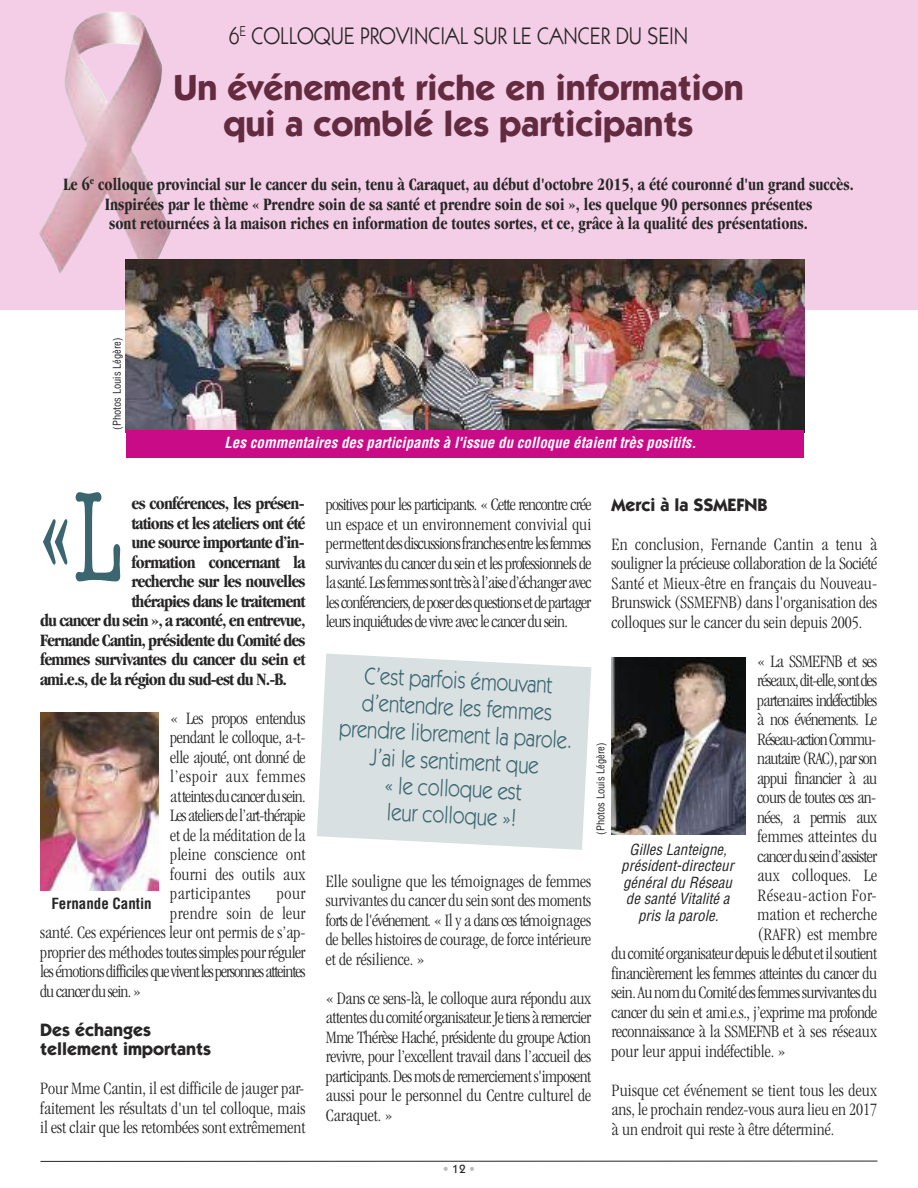
<style>
.page{position:relative;width:918px;height:1188px;background:#fff}
.page>*{position:absolute;margin:0;border:0;box-sizing:border-box;transform-origin:0 0}
.t1{font:condensed 127.5px "American Typewriter";color:#3b656f;scale:.75 1}
.t2{font:700 36px/36px "Itc Kabel";color:#632b3f;text-align:center}
.t3{font:24px/27px "Itc Kabel";color:#3b656f;text-align:center;scale:.85 1}
.t4{font:24px "Itc Kabel";color:#272526;scale:.9 1}
.t5{font:300 condensed 18px/19.5px "Garamond";letter-spacing:-.01em;color:#272526;text-align:justify}
.t6{font:700 condensed 18px/19.5px "Garamond";color:#272526;text-align:center;scale:.9 1}
.t7{font:700 condensed 18px "Garamond";letter-spacing:-.05em;color:#272526}
.t8{font:300 condensed 18px "Garamond";letter-spacing:-.03em;color:#272526}
.t9{font:300 condensed 18px "Garamond";letter-spacing:-.045em;color:#272526}
.t10{font:300 condensed 18px "Garamond";letter-spacing:-.035em;color:#272526}
.t11{font:300 condensed 18px "Garamond";letter-spacing:.01em;color:#272526}
.t12{font:700 condensed 18px "Garamond";letter-spacing:-.04em;color:#272526}
.t13{font:700 18px/19.5px "Itc Kabel";color:#272526}
.t14{font:700 condensed 18px "Garamond";letter-spacing:-.045em;color:#272526}
.t15{font:300 condensed 18px "Garamond";letter-spacing:-.04em;color:#272526}
.t16{font:300 condensed 18px "Garamond";letter-spacing:-.055em;color:#272526}
.t17{font:300 condensed 18px "Garamond";letter-spacing:.035em;color:#272526}
.t18{font:italic condensed 15px/16.5px "Helvetica";color:#272526;text-align:center}
.t19{font:italic 700 condensed 15px "Helvetica";color:#fff}
.t20{font:700 condensed 15px "Helvetica";color:#272526}
.t21{font:500 12px "Itc Kabel";color:#bebebe}
.t22{font:condensed 10.5px "Helvetica";color:#272526}
.s1{color:#272526}
</style>
<div class="page">
<hr style="left:40px;top:1161px;width:837px;height:1px;background:#272526">
<div style="left:0;top:0;width:918px;height:310px;background:#f4cee7"></div>
<img style="left:39px;top:11px;width:132px;height:268px">
<img style="left:40px;top:713px;width:118px;height:178px">
<img style="left:612px;top:657px;width:133px;height:178px">
<img style="left:126px;top:259px;width:678px;height:171px">
<div style="left:126px;top:430px;width:678px;height:27px;background:#c90b88"></div>
<svg style="left:317px;top:654px;width:274px;height:196px;background:#dbe2e4"></svg>
<h3 class="t4" style="left:229px;top:27px;width:512px">6<sup>E</sup> COLLOQUE PROVINCIAL SUR LE CANCER DU SEIN</h3>
<h2 class="t2" style="left:173px;top:72px;width:572px">Un événement riche en information qui a comblé les participants</h2>
<p class="t6" style="left:63px;top:176px;width:880px">Le 6<sup>e</sup> colloque provincial sur le cancer du sein, tenu à Caraquet, au début d'octobre 2015, a été couronné d'un grand succès.<br>Inspirées par le thème « Prendre soin de sa santé et prendre soin de soi », les quelque 90 personnes présentes<br>sont retournées à la maison riches en information de toutes sortes, et ce, grâce à la qualité des présentations.</p>
<p class="t22" style="left:111px;top:430px;width:94px;rotate:-90deg">(Photos Louis Légère)</p>
<p class="t19" style="left:224px;top:434px;width:474px">Les commentaires des participants à l'issue du colloque étaient très positifs.</p>
<h1 class="t1" style="left:40px;top:490px;width:112px">«L</h1>
<p class="t14" style="left:132px;top:496px;width:175px">es conférences, les présen-</p>
<p class="t7" style="left:132px;top:516px;width:176px">tations et les ateliers ont été</p>
<p class="t7" style="left:132px;top:535px;width:175px">une source importante d’in-</p>
<p class="t12" style="left:132px;top:555px;width:176px">formation concernant la</p>
<p class="t7" style="left:132px;top:574px;width:176px">recherche sur les nouvelles</p>
<p class="t7" style="left:132px;top:594px;width:176px">thérapies dans le traitement</p>
<p class="t7" style="left:40px;top:613px;width:267px">du cancer du sein », a raconté, en entrevue,</p>
<p class="t7" style="left:40px;top:633px;width:267px">Fernande Cantin, présidente du Comité des</p>
<p class="t12" style="left:40px;top:652px;width:267px">femmes survivantes du cancer du sein et</p>
<p class="t7" style="left:40px;top:672px;width:248px">ami.e.s, de la région du sud-est du N.-B.</p>
<p class="t5" style="left:170px;top:709px;width:137px">« Les propos entendus pendant le colloque, a-t&shy;elle ajouté, ont donné de l’espoir aux femmes atteintesducancerdusein.<br>Lesateliersdel’art-thérapie et de la méditation de la pleine conscience ont fourni des outils aux participantes</p>
<p class="t5" style="left:277px;top:885px;width:30px">pour</p>
<p class="t11" style="left:170px;top:906px;width:137px">prendre soin de leur</p>
<p class="t5" style="left:40px;top:924px;width:267px">santé. Ces expériences leur ont permis de s’ap-</p>
<p class="t8" style="left:40px;top:945px;width:267px">proprier des méthodes toutessimplespourréguler</p>
<p class="t9" style="left:40px;top:964px;width:267px">lesémotionsdifficilesqueviventlespersonnesatteintes</p>
<p class="t9" style="left:40px;top:984px;width:103px">ducancerdusein.»</p>
<p class="t13" style="left:40px;top:1021px;width:173px">Des échanges tellement importants</p>
<p class="t5" style="left:40px;top:1080px;width:267px">Pour Mme Cantin, il est difficile de jauger par&shy;faitement les résultats d'un tel colloque, mais il est clair que les retombées sont extrêmement</p>
<p class="t20" style="left:51px;top:896px;width:102px">Fernande Cantin</p>
<p class="t5" style="left:326px;top:496px;width:267px">positives pour les participants. « Cette rencontre crée un espace et un environnement convivial qui permettentdesdiscussionsfranchesentrelesfemmes survivantes du cancer du sein et les professionnels de lasanté.Lesfemmessonttrèsàl’aised’échangeravec lesconférenciers,deposerdesquestionsetdepartager leursinquiétudesdevivreaveclecancerdu sein.</p>
<p class="t13" style="left:612px;top:496px;width:158px">Merci à la SSMEFNB</p>
<p class="t5" style="left:612px;top:536px;width:267px">En conclusion, Fernande Cantin a tenu à souligner la précieuse collaboration de la Société Santé et Mieux-être en français du Nouveau-Brunswick (SSMEFNB) dans l'organisation des colloques sur le cancer du sein depuis 2005.</p>
<p class="t10" style="left:757px;top:654px;width:121px">« La SSMEFNB et ses</p>
<p class="t9" style="left:757px;top:674px;width:121px">réseaux,dit-elle,sontdes</p>
<p class="t9" style="left:757px;top:693px;width:121px">partenaires indéfectibles</p>
<p class="t10" style="left:757px;top:713px;width:121px">à nos événements. Le</p>
<p class="t16" style="left:757px;top:732px;width:120px">Réseau-actionCommu-</p>
<p class="t9" style="left:757px;top:752px;width:121px">nautaire(RAC),parson</p>
<p class="t10" style="left:757px;top:771px;width:121px">appui financier à au</p>
<p class="t10" style="left:757px;top:791px;width:120px">cours de toutes ces an-</p>
<p class="t10" style="left:757px;top:810px;width:121px">nées, a permis aux</p>
<p class="t11" style="left:757px;top:830px;width:121px">femmes atteintes du</p>
<p class="t15" style="left:757px;top:849px;width:121px">cancerduseind’assister</p>
<p class="t11" style="left:757px;top:869px;width:121px">aux colloques. Le</p>
<p class="t17" style="left:757px;top:888px;width:121px">Réseau-action For-</p>
<p class="t11" style="left:757px;top:908px;width:121px">mation et recherche</p>
<p class="t11" style="left:757px;top:927px;width:121px">(RAFR) est membre</p>
<p class="t8" style="left:612px;top:947px;width:267px">ducomitéorganisateurdepuisledébutetilsoutient</p>
<p class="t8" style="left:612px;top:966px;width:267px">financièrement les femmes atteintes du cancer du</p>
<p class="t8" style="left:612px;top:986px;width:267px">sein.AunomduComitédesfemmessurvivantesdu</p>
<p class="t5" style="left:612px;top:1004px;width:267px">cancer du sein et ami.e.s., j’exprime ma profonde</p>
<p class="t5" style="left:612px;top:1023px;width:267px">reconnaissance à la SSMEFNB et à ses réseaux</p>
<p class="t5" style="left:612px;top:1043px;width:176px">pour leur appui indéfectible. »</p>
<p class="t5" style="left:612px;top:1082px;width:267px">Puisque cet événement se tient tous les deux ans, le prochain rendez-vous aura lieu en 2017 à un endroit qui reste à être déterminé.</p>
<h3 class="t3" style="left:343px;top:662px;width:276px;rotate:3deg">C’est parfois émouvant d’entendre les femmes prendre librement la parole.<br>J’ai le sentiment que<br>« le colloque est<br>leur colloque »!</h3>
<p class="t22" style="left:595px;top:835px;width:94px;rotate:-90deg">(Photos Louis Légère)</p>
<p class="t18" style="left:621px;top:841px;width:114px">Gilles Lanteigne, président-directeur général du Réseau de santé Vitalité a pris la parole.</p>
<p class="t5" style="left:326px;top:873px;width:267px">Elle souligne que les témoignages de femmes survivantes du cancer du sein sont des moments forts de l'événement. « Il y a dans ces témoignages de belles histoires de courage, de force intérieure et de résilience. »</p>
<p class="t5" style="left:326px;top:990px;width:267px">« Dans ce sens-là, le colloque aura répondu aux attentes ducomitéorganisateur.Jetiensàremercier Mme Thérèse Haché, présidente du groupe Action revivre, pour l’excellent travail dans l’accueil des participants.Desmotsderemerciements'imposent aussi pour le personnel du Centre culturel de Caraquet. »</p>
<p class="t21" style="left:443px;top:1165px;width:34px">•<span class="s1">12</span>•</p>
</div>
